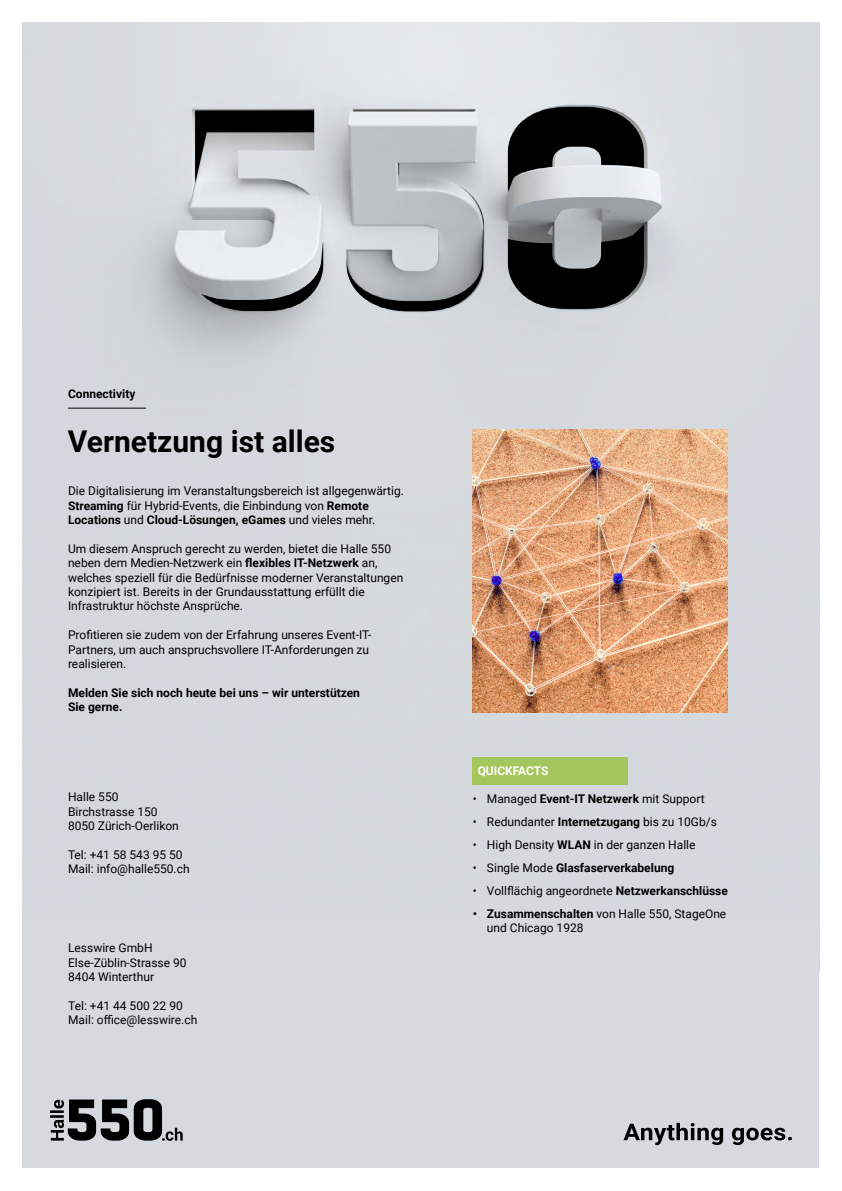
<style>
.page{position:relative;width:842px;height:1191px;background:#fff}
.page>*{position:absolute;margin:0;border:0;box-sizing:border-box;transform-origin:0 0}
.t1{font:700 30px "Roboto";color:#000}
.t2{font:12px/14.4px "Roboto";color:#000}
.t3{font:700 12px/14.4px "Roboto";color:#000}
.t4{font:700 12px "Roboto";color:#fff}
.s1{font-weight:700}
.s2{font-weight:400}
</style>
<div class="page">
<img style="left:23px;top:23px;width:796px;height:893px">
<div style="left:23px;top:916px;width:796px;height:252px;background:#d6dade"></div>
<svg style="left:50px;top:1099px;width:133px;height:41px"></svg>
<svg style="left:623px;top:1122px;width:169px;height:23px"></svg>
<div style="left:472px;top:757px;width:156px;height:27px;background:#a3c75c"></div>
<img style="left:473px;top:429px;width:255px;height:284px">
<hr style="left:68px;top:407px;width:78px;height:1px;background:#000">
<p class="t3" style="left:68px;top:386px;width:69px">Connectivity</p>
<p class="t1" style="left:68px;top:420px;width:269px">Vernetzung ist alles</p>
<p class="t2" style="left:68px;top:483px;width:337px">Die Digitalisierung im Veranstaltungsbereich ist allgegenwärtig.<br><span class="s1">Streaming</span> für Hybrid-Events, die Einbindung von <span class="s1">Remote</span></p>
<p class="t3" style="left:68px;top:512px;width:309px">Locations <span class="s2">und</span> Cloud-Lösungen, eGames <span class="s2">und vieles mehr.</span></p>
<p class="t2" style="left:68px;top:541px;width:325px">Um diesem Anspruch gerecht zu werden, bietet die Halle 550 neben dem Medien-Netzwerk ein <span class="s1">flexibles IT-Netzwerk</span> an,</p>
<p class="t2" style="left:68px;top:570px;width:337px">welches speziell für die Bedürfnisse moderner Veranstaltungen konzipiert ist. Bereits in der Grundausstattung erfüllt die</p>
<p class="t2" style="left:68px;top:598px;width:177px">Infrastruktur höchste Ansprüche.</p>
<p class="t2" style="left:68px;top:627px;width:305px">Profitieren sie zudem von der Erfahrung unseres Event-IT-<br>Partners, um auch anspruchsvollere IT-Anforderungen zu realisieren.</p>
<p class="t3" style="left:68px;top:685px;width:293px">Melden Sie sich noch heute bei uns – wir unterstützen<br>Sie gerne.</p>
<p class="t2" style="left:68px;top:789px;width:52px">Halle 550</p>
<p class="t2" style="left:68px;top:803px;width:91px">Birchstrasse 150</p>
<p class="t2" style="left:68px;top:818px;width:112px">8050 Zürich-Oerlikon</p>
<p class="t2" style="left:68px;top:847px;width:116px">Tel: +41 58 543 95 50</p>
<p class="t2" style="left:68px;top:861px;width:123px">Mail: info@halle550.ch</p>
<p class="t2" style="left:68px;top:940px;width:86px">Lesswire GmbH</p>
<p class="t2" style="left:68px;top:955px;width:120px">Else-Züblin-Strasse 90</p>
<p class="t2" style="left:68px;top:969px;width:87px">8404 Winterthur</p>
<p class="t2" style="left:68px;top:998px;width:116px">Tel: +41 44 500 22 90</p>
<p class="t2" style="left:68px;top:1012px;width:131px">Mail: office@lesswire.ch</p>
<p class="t4" style="left:478px;top:762px;width:72px">QUICKFACTS</p>
<p class="t2" style="left:473px;top:791px;width:233px">• Managed <span class="s1">Event-IT Netzwerk</span> mit Support</p>
<p class="t2" style="left:473px;top:814px;width:246px">• Redundanter <span class="s1">Internetzugang</span> bis zu 10Gb/s</p>
<p class="t2" style="left:473px;top:837px;width:224px">• High Density <span class="s1">WLAN</span> in der ganzen Halle</p>
<p class="t3" style="left:473px;top:860px;width:203px"><span class="s2">• Single Mode</span> Glasfaserverkabelung</p>
<p class="t2" style="left:473px;top:882px;width:257px">• Vollflächig angeordnete <span class="s1">Netzwerkanschlüsse</span></p>
<p class="t2" style="left:487px;top:905px;width:241px;text-indent:-14px"><span class="s1">• Zusammenschalten</span> von Halle 550, StageOne und Chicago 1928</p>
</div>
